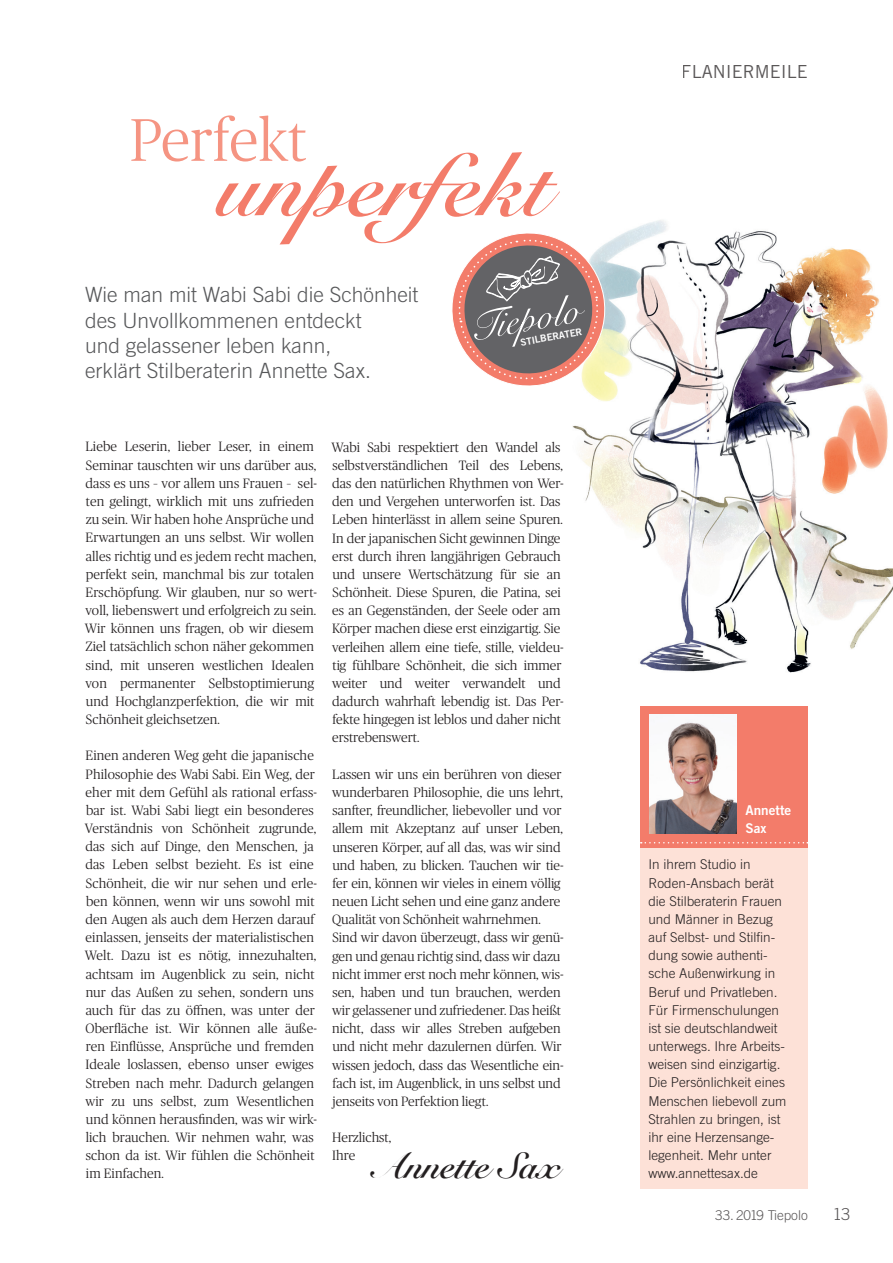
<style>
.page{position:relative;width:893px;height:1263px;background:#fff}
.page>*{position:absolute;margin:0;border:0;box-sizing:border-box;transform-origin:0 0}
.t1{font:700 90px "Snell Roundhand";color:#f37c6a}
.t2{font:300 60px "Publico";color:#f59482}
.t3{font:700 36px "Snell Roundhand";color:#231f20}
.t4{font:300 21px/25.2px "Trade Gothic";color:#57585a}
.t5{font:18px "Trade Gothic";color:#231f20}
.t6{font:300 16.5px "Trade Gothic";color:#231f20}
.t7{font:300 13.5px/18.1px "Publico";color:#231f20}
.t8{font:300 13.5px/18.1px "Trade Gothic";color:#231f20}
.t9{font:13.5px/18.1px "Trade Gothic Bold Two";color:#fff}
.t10{font:9.75px "Trade Gothic Bold Two";color:#fff}
</style>
<div class="page">
<img style="left:572px;top:220px;width:321px;height:453px">
<div style="left:640px;top:706px;width:168px;height:145px;background:#f37c6a"></div>
<svg style="left:641px;top:842px;width:167px;height:1px"></svg>
<img style="left:650px;top:715px;width:87px;height:119px">
<div style="left:640px;top:848px;width:168px;height:340px;background:#fde1d7"></div>
<svg style="left:452px;top:227px;width:159px;height:165px"></svg>
<h2 class="t2" style="left:130px;top:107px;width:178px">Perfekt</h2>
<h1 class="t1" style="left:219px;top:131px;width:333px">unperfekt</h1>
<h3 class="t4" style="left:85px;top:282px;width:335px">Wie man mit Wabi Sabi die Schönheit des Unvollkommenen entdeckt<br>und gelassener leben kann,<br>erklärt Stilberaterin Annette Sax.</h3>
<p class="t10" style="left:520px;top:336px;width:64px;rotate:-10deg">STILBERATER</p>
<p class="t7" style="left:85px;top:438px;width:234px">Liebe Leserin, lieber Leser, in einem Seminar tauschten wir uns darüber aus, dass es uns – vor allem uns Frauen – sel&shy;ten gelingt, wirklich mit uns zufrieden zu sein. Wir haben hohe Ansprüche und Erwartungen an uns selbst. Wir wollen alles richtig und es jedem recht machen, perfekt sein, manchmal bis zur totalen Erschöpfung. Wir glauben, nur so wert&shy;voll, liebenswert und erfolgreich zu sein.<br>Wir können uns fragen, ob wir diesem Ziel tatsächlich schon näher gekommen sind, mit unseren westlichen Idealen von permanenter Selbstoptimierung und Hochglanzperfektion, die wir mit Schönheit gleichsetzen.</p>
<p class="t7" style="left:85px;top:747px;width:234px">Einen anderen Weg geht die japanische Philosophie des Wabi Sabi. Ein Weg, der eher mit dem Gefühl als rational erfass&shy;bar ist. Wabi Sabi liegt ein besonderes Verständnis von Schönheit zugrunde, das sich auf Dinge, den Menschen, ja das Leben selbst bezieht. Es ist eine Schönheit, die wir nur sehen und erle&shy;ben können, wenn wir uns sowohl mit den Augen als auch dem Herzen darauf einlassen, jenseits der materialistischen Welt. Dazu ist es nötig, innezuhalten, achtsam im Augenblick zu sein, nicht nur das Außen zu sehen, sondern uns auch für das zu öffnen, was unter der Oberfläche ist. Wir können alle äuße&shy;ren Einflüsse, Ansprüche und fremden Ideale loslassen, ebenso unser ewiges Streben nach mehr. Dadurch gelangen wir zu uns selbst, zum Wesentlichen und können herausfinden, was wir wirk&shy;lich brauchen. Wir nehmen wahr, was schon da ist. Wir fühlen die Schönheit im Einfachen.</p>
<p class="t7" style="left:332px;top:438px;width:234px">Wabi Sabi respektiert den Wandel als selbstverständlichen Teil des Lebens, das den natürlichen Rhythmen von Wer&shy;den und Vergehen unterworfen ist. Das Leben hinterlässt in allem seine Spuren.<br>In der japanischen Sicht gewinnen Dinge erst durch ihren langjährigen Gebrauch und unsere Wertschätzung für sie an Schönheit. Diese Spuren, die Patina, sei es an Gegenständen, der Seele oder am Körper machen diese erst einzigartig. Sie verleihen allem eine tiefe, stille, vieldeu&shy;tig fühlbare Schönheit, die sich immer weiter und weiter verwandelt und dadurch wahrhaft lebendig ist. Das Per&shy;fekte hingegen ist leblos und daher nicht erstrebenswert.</p>
<p class="t7" style="left:332px;top:765px;width:233px">Lassen wir uns ein berühren von dieser wunderbaren Philosophie, die uns lehrt, sanfter, freundlicher, liebevoller und vor allem mit Akzeptanz auf unser Leben, unseren Körper, auf all das, was wir sind und haben, zu blicken. Tauchen wir tie&shy;fer ein, können wir vieles in einem völlig neuen Licht sehen und eine ganz andere Qualität von Schönheit wahrnehmen.<br>Sind wir davon überzeugt, dass wir genü&shy;gen und genau richtig sind, dass wir dazu nicht immer erst noch mehr können, wis&shy;sen, haben und tun brauchen, werden wir gelassener und zufriedener. Das heißt nicht, dass wir alles Streben aufgeben und nicht mehr dazulernen dürfen. Wir wissen jedoch, dass das Wesentliche ein&shy;fach ist, im Augenblick, in uns selbst und jenseits von Perfektion liegt.</p>
<p class="t7" style="left:332px;top:1128px;width:61px">Herzlichst,<br>Ihre</p>
<h3 class="t3" style="left:375px;top:1144px;width:186px">Annette Sax</h3>
<h3 class="t5" style="left:682px;top:60px;width:128px">FLANIERMEILE</h3>
<p class="t9" style="left:745px;top:801px;width:47px">Annette<br>Sax</p>
<p class="t8" style="left:648px;top:855px;width:139px">In ihrem Studio in<br>Roden-Ansbach berät die Stilberaterin Frauen und Männer in Bezug auf Selbst- und Stilfin&shy;dung sowie authenti&shy;sche Außenwirkung in<br>Beruf und Privatleben.<br>Für Firmenschulungen ist sie deutschlandweit unterwegs. Ihre Arbeits&shy;weisen sind einzigartig.<br>Die Persönlichkeit eines<br>Menschen liebevoll zum<br>Strahlen zu bringen, ist ihr eine Herzensange&shy;legenheit. Mehr unter www.annettesax.de</p>
<p class="t8" style="left:715px;top:1206px;width:94px">33. 2019 Tiepolo</p>
<p class="t6" style="left:832px;top:1204px;width:20px">13</p>
</div>
